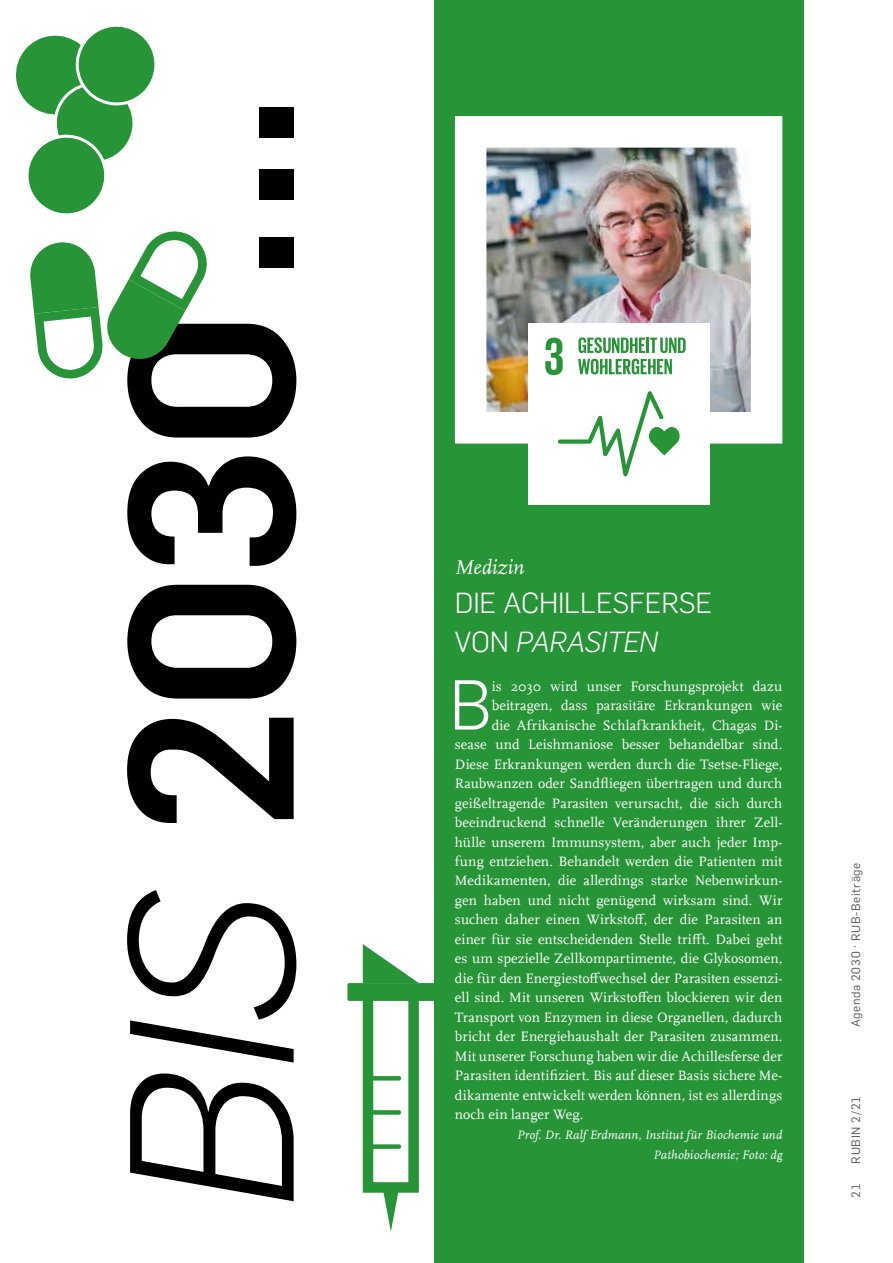
<style>
.page{position:relative;width:893px;height:1263px;background:#fff}
.page>*{position:absolute;margin:0;border:0;box-sizing:border-box;transform-origin:0 0}
.t1{font:700 229.35px "Rub Flama";color:#000}
.t2{font:300 69px "Rub Flama";color:#fff}
.t3{font:300 28.5px/39px "Rub Flama";letter-spacing:-.005em;color:#fff}
.t4{font:italic 21px "RUB Scala MZ";letter-spacing:-.01em;color:#fff}
.t5{font:14.25px "RUB Scala MZ";letter-spacing:.005em;color:#fff}
.t6{font:italic 12.75px/19.5px "RUB Scala MZ";letter-spacing:.01em;color:#fff;text-align:right}
.t7{font:12px "Rub Flama";letter-spacing:.055em;color:#575756}
.s1{font-weight:300;font-style:italic}
.s2{font-style:italic}
</style>
<div class="page">
<div style="left:434px;top:0;width:370px;height:1263px;background:#289438"></div>
<img style="left:454px;top:116px;width:329px;height:343px">
<div style="left:528px;top:323px;width:181px;height:181px;background:#fff"></div>
<svg style="left:545px;top:338px;width:18px;height:37px"></svg>
<svg style="left:558px;top:391px;width:122px;height:85px"></svg>
<svg style="left:578px;top:337px;width:108px;height:16px"></svg>
<svg style="left:578px;top:359px;width:94px;height:15px"></svg>
<svg style="left:15px;top:26px;width:192px;height:353px"></svg>
<div style="left:363px;top:988px;width:56px;height:205px;background:#fff;border:10px solid #289438"></div>
<svg style="left:383px;top:1187px;width:16px;height:45px"></svg>
<div style="left:347px;top:983px;width:89px;height:18px;background:#289438;border-radius:2px"></div>
<svg style="left:363px;top:944px;width:56px;height:39px"></svg>
<div style="left:369px;top:1144px;width:30px;height:5px;background:#289438"></div>
<div style="left:369px;top:1110px;width:30px;height:5px;background:#289438"></div>
<svg style="left:369px;top:1076px;width:30px;height:4px"></svg>
<h1 class="t1" style="left:47px;top:1213px;width:1122px;rotate:-90deg"><span class="s1">BIS</span> 2030 ...</h1>
<h3 class="t4" style="left:455px;top:554px;width:71px">Medizin</h3>
<h3 class="t3" style="left:455px;top:581px;width:259px">DIE ACHILLESFERSE<br>VON <span class="s2">PARASITEN</span></h3>
<h2 class="t2" style="left:449px;top:658px;width:44px">B</h2>
<p class="t5" style="left:492px;top:676px;width:292px">is 2030 wird unser Forschungsprojekt dazu</p>
<p class="t5" style="left:492px;top:696px;width:292px">beitragen, dass parasitäre Erkrankungen wie</p>
<p class="t5" style="left:492px;top:715px;width:292px">die Afrikanische Schlafkrankheit, Chagas Di-</p>
<p class="t5" style="left:455px;top:735px;width:329px">sease und Leishmaniose besser behandelbar sind.</p>
<p class="t5" style="left:455px;top:754px;width:329px">Diese Erkrankungen werden durch die Tsetse-Fliege,</p>
<p class="t5" style="left:455px;top:774px;width:329px">Raubwanzen oder Sandfliegen übertragen und durch</p>
<p class="t5" style="left:455px;top:793px;width:329px">geißeltragende Parasiten verursacht, die sich durch</p>
<p class="t5" style="left:455px;top:813px;width:329px">beeindruckend schnelle Veränderungen ihrer Zell-</p>
<p class="t5" style="left:455px;top:832px;width:329px">hülle unserem Immunsystem, aber auch jeder Imp-</p>
<p class="t5" style="left:455px;top:852px;width:329px">fung entziehen. Behandelt werden die Patienten mit</p>
<p class="t5" style="left:455px;top:871px;width:329px">Medikamenten, die allerdings starke Nebenwirkun-</p>
<p class="t5" style="left:455px;top:891px;width:329px">gen haben und nicht genügend wirksam sind. Wir</p>
<p class="t5" style="left:455px;top:910px;width:329px">suchen daher einen Wirkstoff, der die Parasiten an</p>
<p class="t5" style="left:455px;top:930px;width:329px">einer für sie entscheidenden Stelle trifft. Dabei geht</p>
<p class="t5" style="left:455px;top:949px;width:329px">es um spezielle Zellkompartimente, die Glykosomen,</p>
<p class="t5" style="left:455px;top:969px;width:329px">die für den Energiestoffwechsel der Parasiten essenzi-</p>
<p class="t5" style="left:455px;top:988px;width:329px">ell sind. Mit unseren Wirkstoffen blockieren wir den</p>
<p class="t5" style="left:455px;top:1008px;width:329px">Transport von Enzymen in diese Organellen, dadurch</p>
<p class="t5" style="left:455px;top:1027px;width:329px">bricht der Energiehaushalt der Parasiten zusammen.</p>
<p class="t5" style="left:455px;top:1047px;width:329px">Mit unserer Forschung haben wir die Achillesferse der</p>
<p class="t5" style="left:455px;top:1066px;width:329px">Parasiten identifiziert. Bis auf dieser Basis sichere Me-</p>
<p class="t5" style="left:455px;top:1086px;width:329px">dikamente entwickelt werden können, ist es allerdings</p>
<p class="t5" style="left:455px;top:1105px;width:130px">noch ein langer Weg.</p>
<p class="t6" style="left:517px;top:1125px;width:267px">Prof. Dr. Ralf Erdmann, Institut für Biochemie und<br>Pathobiochemie; Foto: dg</p>
<p class="t7" style="left:848px;top:1027px;width:166px;rotate:-90deg">Agenda 2030 · RUB-Beiträge</p>
<p class="t7" style="left:848px;top:1163px;width:69px;rotate:-90deg">RUBIN 2/21</p>
<p class="t7" style="left:848px;top:1197px;width:16px;rotate:-90deg">21</p>
</div>
